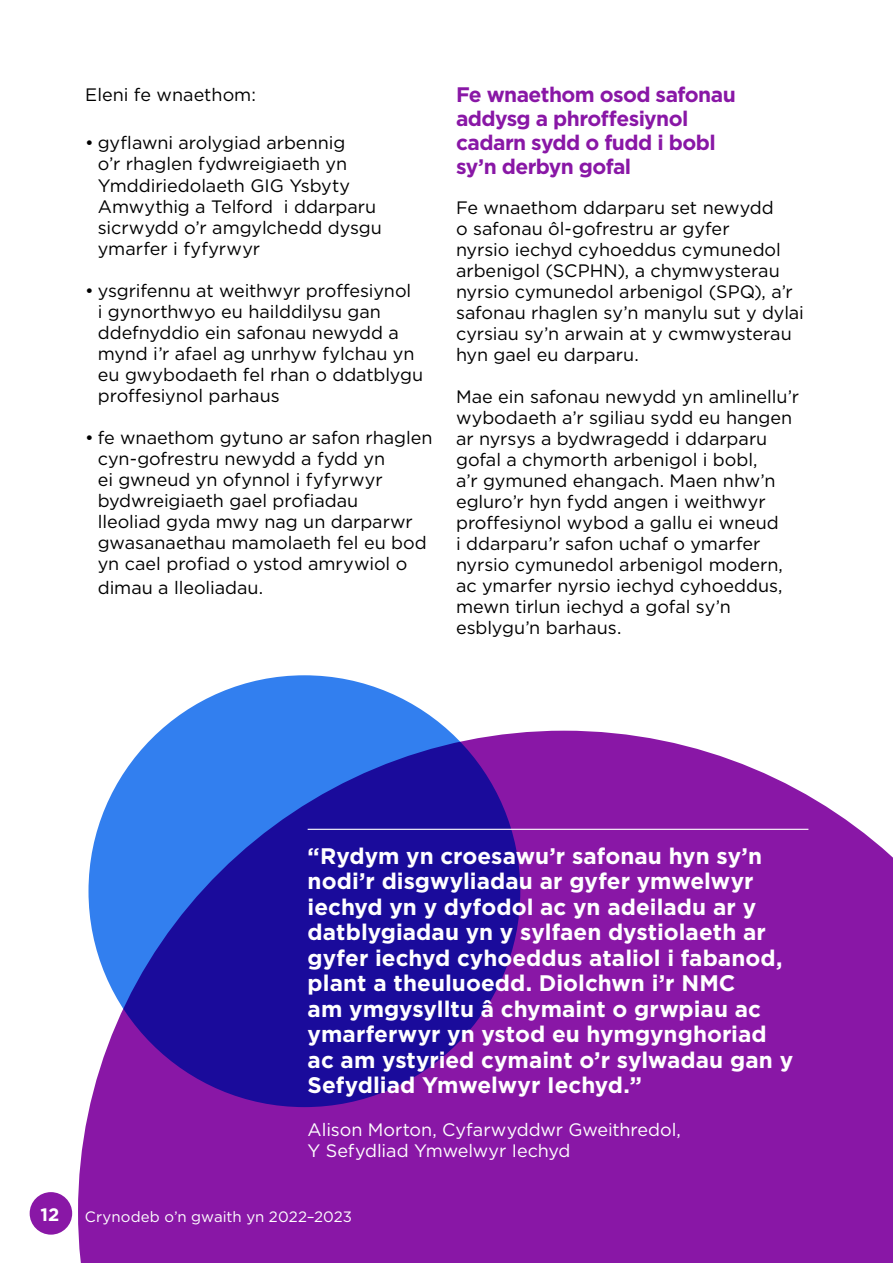
<style>
.page{position:relative;width:893px;height:1263px;background:#fff}
.page>*{position:absolute;margin:0;border:0;box-sizing:border-box;transform-origin:0 0}
.t1{font:700 22.5px/25.5px "Gotham";color:#fff}
.t2{font:700 21px/24px "Gotham";letter-spacing:-.025em;color:#8917a6}
.t3{font:18px/21px "Gotham";color:#000}
.t4{font:18px/21px "Gotham";letter-spacing:-.005em;color:#fff}
.t5{font:700 18px "Gotham";color:#fff}
.t6{font:15px "Gotham";letter-spacing:.005em;color:#fff}
</style>
<div class="page">
<svg style="left:78px;top:731px;width:815px;height:532px;background:#922aad"></svg>
<svg style="left:88px;top:675px;width:432px;height:432px;background:#2232b7"></svg>
<hr style="left:308px;top:829px;width:500px;height:1px;background:#fff">
<div style="left:30px;top:1192px;width:42px;height:42px;background:#8917a6;border-radius:50%"></div>
<p class="t3" style="left:85px;top:84px;width:172px">Eleni fe wnaethom:</p>
<p class="t3" style="left:98px;top:132px;width:286px;text-indent:-13px">• gyflawni arolygiad arbennig<br>o’r rhaglen fydwreigiaeth yn<br>Ymddiriedolaeth GIG Ysbyty<br>Amwythig a Telford i ddarparu sicrwydd o’r amgylchedd dysgu ymarfer i fyfyrwyr</p>
<p class="t3" style="left:98px;top:280px;width:327px;text-indent:-13px">• ysgrifennu at weithwyr proffesiynol<br>i gynorthwyo eu hailddilysu gan ddefnyddio ein safonau newydd a mynd i’r afael ag unrhyw fylchau yn eu gwybodaeth fel rhan o ddatblygu proffesiynol parhaus</p>
<p class="t3" style="left:98px;top:427px;width:336px;text-indent:-13px">• fe wnaethom gytuno ar safon rhaglen cyn-gofrestru newydd a fydd yn<br>ei gwneud yn ofynnol i fyfyrwyr bydwreigiaeth gael profiadau<br>lleoliad gyda mwy nag un darparwr gwasanaethau mamolaeth fel eu bod yn cael profiad o ystod amrywiol o</p>
<p class="t3" style="left:98px;top:577px;width:167px">dimau a lleoliadau.</p>
<h2 class="t2" style="left:456px;top:82px;width:281px">Fe wnaethom osod safonau addysg a phroffesiynol cadarn sydd o fudd i bobl sy’n derbyn gofal</h2>
<p class="t3" style="left:456px;top:197px;width:349px">Fe wnaethom ddarparu set newydd<br>o safonau ôl-gofrestru ar gyfer<br>nyrsio iechyd cyhoeddus cymunedol arbenigol (SCPHN), a chymwysterau nyrsio cymunedol arbenigol (SPQ), a’r safonau rhaglen sy’n manylu sut y dylai cyrsiau sy’n arwain at y cwmwysterau hyn gael eu darparu.</p>
<p class="t3" style="left:456px;top:386px;width:344px">Mae ein safonau newydd yn amlinellu’r wybodaeth a’r sgiliau sydd eu hangen ar nyrsys a bydwragedd i ddarparu gofal a chymorth arbenigol i bobl,<br>a’r gymuned ehangach. Maen nhw’n egluro’r hyn fydd angen i weithwyr proffesiynol wybod a gallu ei wneud<br>i ddarparu’r safon uchaf o ymarfer nyrsio cymunedol arbenigol modern, ac ymarfer nyrsio iechyd cyhoeddus, mewn tirlun iechyd a gofal sy’n esblygu’n barhaus.</p>
<p class="t1" style="left:308px;top:843px;width:487px">“Rydym yn croesawu’r safonau hyn sy’n nodi’r disgwyliadau ar gyfer ymwelwyr iechyd yn y dyfodol ac yn adeiladu ar y datblygiadau yn y sylfaen dystiolaeth ar gyfer iechyd cyhoeddus ataliol i fabanod, plant a theuluoedd. Diolchwn i’r NMC<br>am ymgysylltu â chymaint o grwpiau ac ymarferwyr yn ystod eu hymgynghoriad ac am ystyried cymaint o’r sylwadau gan y Sefydliad Ymwelwyr Iechyd.”</p>
<p class="t4" style="left:308px;top:1118px;width:375px">Alison Morton, Cyfarwyddwr Gweithredol,<br>Y Sefydliad Ymwelwyr Iechyd</p>
<p class="t5" style="left:41px;top:1202px;width:20px">12</p>
<p class="t6" style="left:85px;top:1206px;width:269px">Crynodeb o’n gwaith yn 2022–2023</p>
</div>
